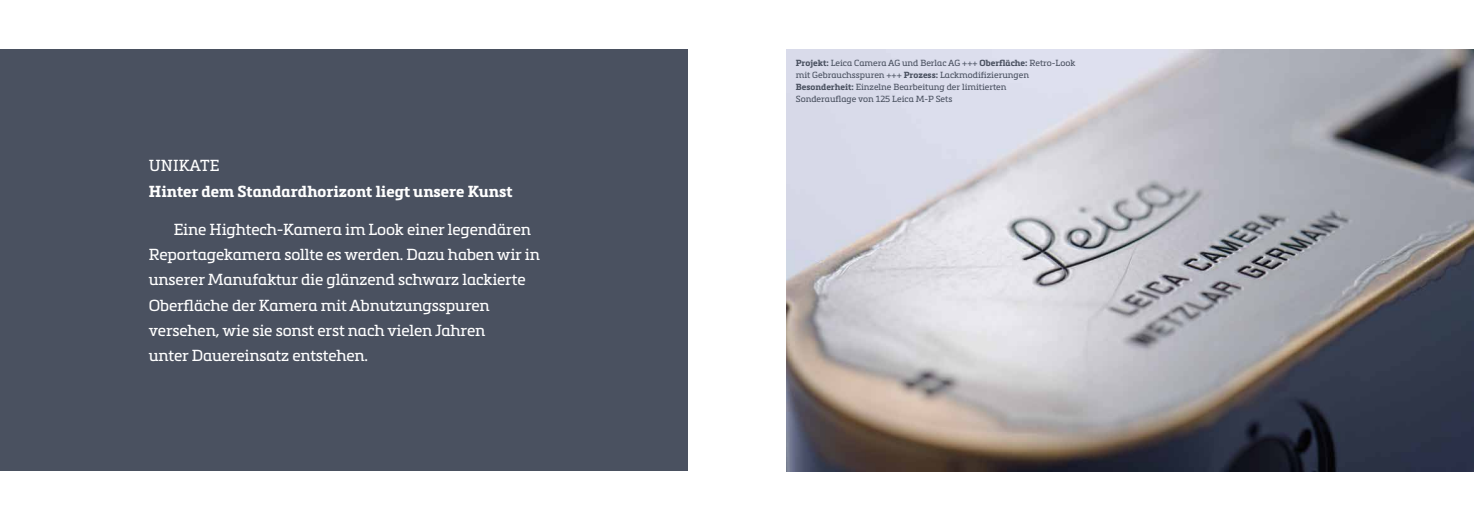
<style>
.page{position:relative;width:1474px;height:521px;background:#fff}
.page>*{position:absolute;margin:0;border:0;box-sizing:border-box;transform-origin:0 0}
.t1{font:15.75px/25.4px "Metronic Slab Pro";letter-spacing:-.01em;color:#fff}
.t2{font:700 15.75px "Metronic Slab Pro";color:#fff}
.t3{font:8.75px/12.2px "Metronic Slab Pro";color:#4a5160}
.s1{font-weight:700}
</style>
<div class="page">
<div style="left:0;top:50px;width:687px;height:421px;background:#4a5160"></div>
<img style="left:786px;top:50px;width:687px;height:421px">
<p class="t1" style="left:149px;top:152px;width:72px">UNIKATE</p>
<p class="t2" style="left:149px;top:181px;width:365px">Hinter dem Standardhorizont liegt unsere Kunst</p>
<p class="t1" style="left:149px;top:215px;width:392px;text-indent:25px">Eine Hightech-Kamera im Look einer legendären Reportagekamera sollte es werden. Dazu haben wir in unserer Manufaktur die glänzend schwarz lackierte Oberfläche der Kamera mit Abnutzungsspuren versehen, wie sie sonst erst nach vielen Jahren<br>unter Dauereinsatz entstehen.</p>
<p class="t3" style="left:795px;top:56px;width:281px"><span class="s1">Projekt:</span> Leica Camera AG und Berlac AG +++ <span class="s1">Oberfläche:</span> Retro-Look mit Gebrauchsspuren +++ <span class="s1">Prozess:</span> Lackmodifizierungen <span class="s1">Besonderheit:</span> Einzelne Bearbeitung der limitierten<br>Sonderauflage von 125 Leica M-P Sets</p>
</div>
